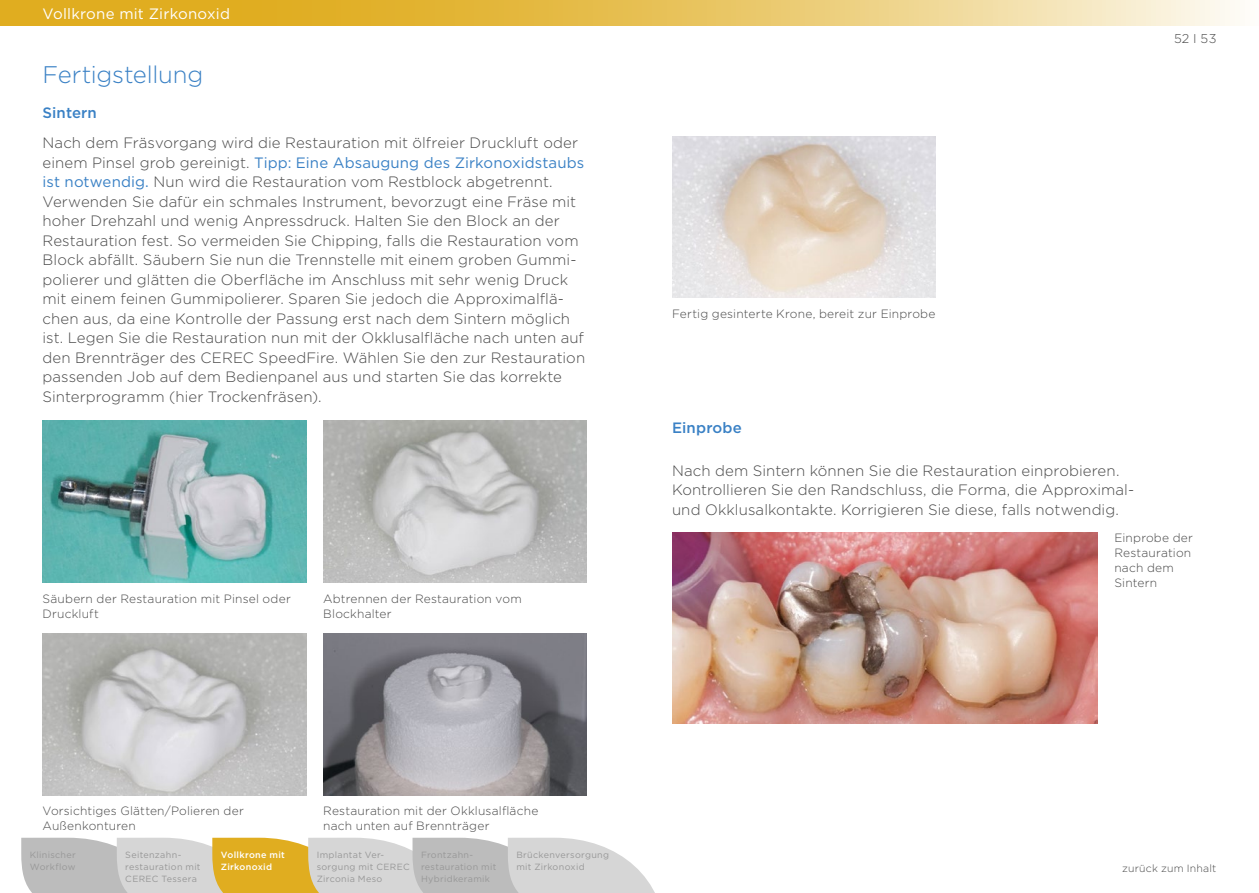
<style>
.page{position:relative;width:1259px;height:893px;background:#fff}
.page>*{position:absolute;margin:0;border:0;box-sizing:border-box;transform-origin:0 0}
.t1{font:300 24px "Gotham";letter-spacing:-.005em;color:#3a81c5}
.t2{font:300 15px/19.5px "Gotham";letter-spacing:.005em;color:#484848}
.t3{font:15px "Gotham";letter-spacing:.015em;color:#fff}
.t4{font:500 15px "Gotham";letter-spacing:.01em;color:#3a81c5}
.t5{font:300 12.75px "Gotham";color:#484848}
.t6{font:300 12px/15px "Gotham";letter-spacing:.015em;color:#484848}
.t7{font:300 10.5px "Gotham";letter-spacing:.02em;color:#484848}
.t8{font:9px/12px "Gotham";letter-spacing:.035em;color:#989898}
.t9{font:500 9px/12px "Gotham";letter-spacing:.035em;color:#fff}
.s1{font-weight:400;color:#3a81c5}
</style>
<div class="page">
<svg style="left:0;top:0;width:1240px;height:26px;background:#e8c562"></svg>
<img style="left:672px;top:532px;width:425px;height:191px">
<svg style="left:21px;top:838px;width:634px;height:55px;background:#d2cbb6"></svg>
<img style="left:43px;top:421px;width:263px;height:162px">
<img style="left:43px;top:634px;width:263px;height:161px">
<img style="left:672px;top:136px;width:263px;height:162px">
<img style="left:323px;top:421px;width:264px;height:162px">
<img style="left:323px;top:634px;width:264px;height:161px">
<p class="t3" style="left:43px;top:4px;width:189px">Vollkrone mit Zirkonoxid</p>
<h1 class="t1" style="left:43px;top:59px;width:162px">Fertigstellung</h1>
<p class="t4" style="left:43px;top:103px;width:56px">Sintern</p>
<p class="t2" style="left:43px;top:133px;width:544px">Nach dem Fräsvorgang wird die Restauration mit ölfreier Druckluft oder einem Pinsel grob gereinigt. <span class="s1">Tipp: Eine Absaugung des Zirkonoxidstaubs ist notwendig.</span> Nun wird die Restauration vom Restblock abgetrennt.<br>Verwenden Sie dafür ein schmales Instrument, bevorzugt eine Fräse mit hoher Drehzahl und wenig Anpressdruck. Halten Sie den Block an der Restauration fest. So vermeiden Sie Chipping, falls die Restauration vom Block abfällt. Säubern Sie nun die Trennstelle mit einem groben Gummi&shy;polierer und glätten die Oberfläche im Anschluss mit sehr wenig Druck mit einem feinen Gummipolierer. Sparen Sie jedoch die Approximalflä&shy;chen aus, da eine Kontrolle der Passung erst nach dem Sintern möglich ist. Legen Sie die Restauration nun mit der Okklusalfläche nach unten auf den Brennträger des CEREC SpeedFire. Wählen Sie den zur Restauration passenden Job auf dem Bedienpanel aus und starten Sie das korrekte Sinterprogramm (hier Trockenfräsen).</p>
<p class="t6" style="left:43px;top:591px;width:250px">Säubern der Restauration mit Pinsel oder<br>Druckluft</p>
<p class="t6" style="left:323px;top:591px;width:200px">Abtrennen der Restauration vom<br>Blockhalter</p>
<p class="t5" style="left:1174px;top:30px;width:44px">52 I 53</p>
<p class="t6" style="left:672px;top:306px;width:265px">Fertig gesinterte Krone, bereit zur Einprobe</p>
<p class="t4" style="left:672px;top:418px;width:71px">Einprobe</p>
<p class="t2" style="left:672px;top:460px;width:464px">Nach dem Sintern können Sie die Restauration einprobieren.<br>Kontrollieren Sie den Randschluss, die Forma, die Approximal&shy;und Okklusalkontakte. Korrigieren Sie diese, falls notwendig.</p>
<p class="t6" style="left:1114px;top:529px;width:80px">Einprobe der<br>Restauration nach dem<br>Sintern</p>
<p class="t6" style="left:43px;top:803px;width:203px">Vorsichtiges Glätten/Polieren der<br>Außenkonturen</p>
<p class="t6" style="left:323px;top:803px;width:217px">Restauration mit der Okklusalfläche nach unten auf Brennträger</p>
<p class="t8" style="left:30px;top:848px;width:48px">Klinischer<br>Workflow</p>
<p class="t9" style="left:221px;top:848px;width:66px">Vollkrone mit<br>Zirkonoxid</p>
<p class="t8" style="left:317px;top:848px;width:94px">Implantat Ver&shy;sorgung mit CEREC<br>Zirconia Meso</p>
<p class="t8" style="left:421px;top:848px;width:77px">Frontzahn&shy;restauration mit<br>Hybridkeramik</p>
<p class="t8" style="left:516px;top:848px;width:94px">Brückenversorgung mit Zirkonoxid</p>
<p class="t8" style="left:125px;top:848px;width:77px">Seitenzahn&shy;restauration mit<br>CEREC Tessera</p>
<p class="t7" style="left:1122px;top:861px;width:96px">zurück zum Inhalt</p>
</div>
